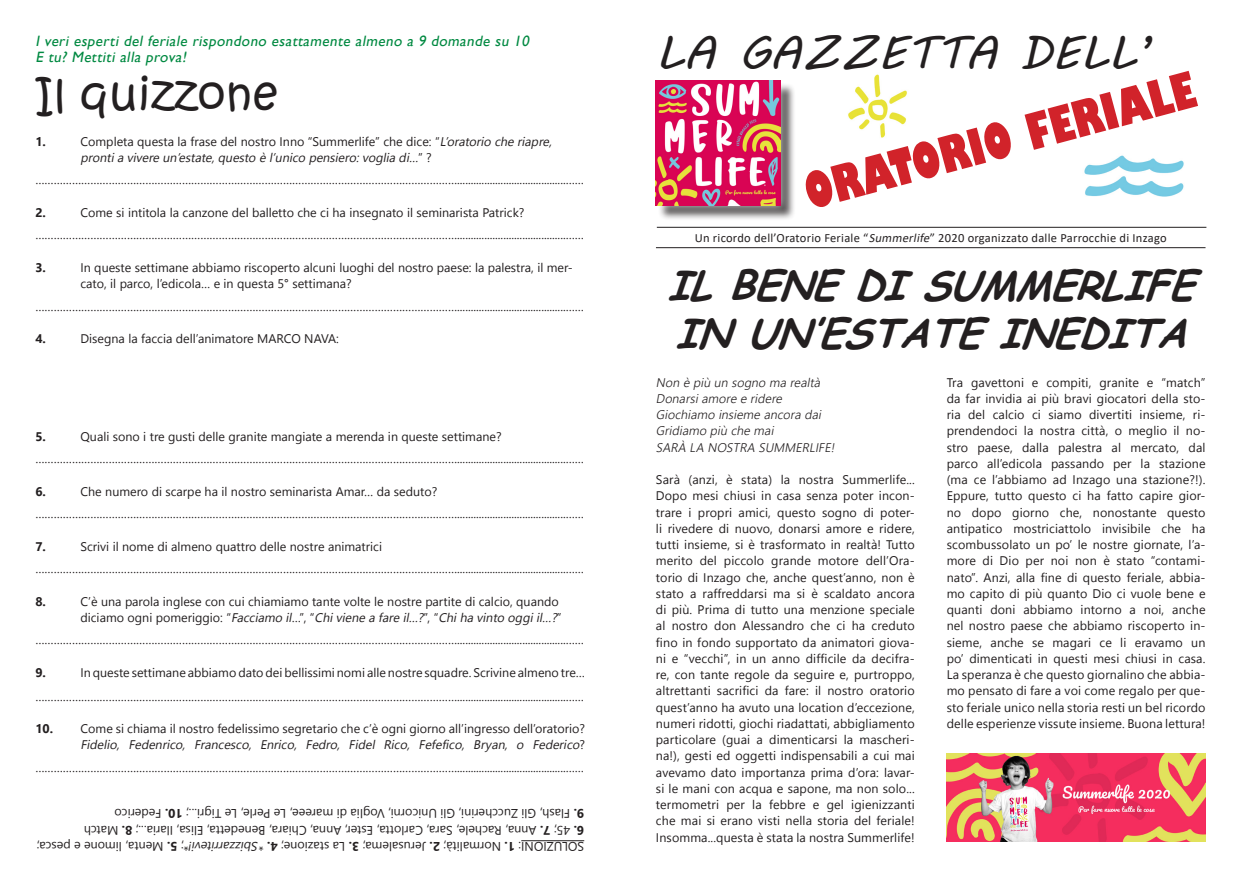
<style>
.page{position:relative;width:1241px;height:886px;background:#fff}
.page>*{position:absolute;margin:0;border:0;box-sizing:border-box;transform-origin:0 0}
.Titolo_Prima_Pagina{font:800 condensed 48.75px "Gill Sans";color:#d1232a}
.Titolo_Prima_Pagina-2{font:46.25px "MV Boli";color:#231f20}
.Titolo_SX{font:43.75px "Kristen ITC";letter-spacing:.02em;color:#231f20}
.Titolo_Prima_Pagina-3{font:italic 700 40px "Comic Sans MS";color:#231f20}
.Sommario_SX{font:italic 15px "Gill Sans";color:#008941}
.Testo{font:12.5px/16.2px "Nirmala UI";color:#231f20}
.Testo_Prima_Pagina{font:12.5px/16.2px "Nirmala UI";letter-spacing:.01em;color:#231f20;text-align:justify}
.Testo-2{font:italic 12.5px/16.2px "Nirmala UI";color:#231f20}
.Testo_Prima_Pagina-2{font:italic 300 12.5px "Nirmala UI";color:#231f20}
.t1{font:12.5px "Calibri";letter-spacing:.02em;color:#231f20}
.Testo-3{font:700 12.5px "Nirmala UI";color:#231f20}
.s1{font-style:normal}
.s2{font-style:italic}
.s3{font-weight:700}
</style>
<div class="page">
<hr style="left:656px;top:227px;width:550px;height:1px;background:#231f20">
<hr style="left:656px;top:247px;width:549px;height:1px;background:#231f20">
<div style="left:657px;top:83px;width:138px;height:138px;background:#231f20;opacity:.75"></div>
<div style="left:647px;top:73px;width:141px;height:140px;background:#fff;opacity:.75"></div>
<img style="left:656px;top:81px;width:124px;height:124px">
<img style="left:848px;top:74px;width:59px;height:64px">
<img style="left:1084px;top:155px;width:100px;height:42px">
<hr style="left:521px;top:840px;width:63px;height:1px;background:#231f20">
<img style="left:946px;top:753px;width:259px;height:88px">
<p class="Sommario_SX" style="left:35px;top:32px;width:498px">I veri esperti del feriale rispondono esattamente almeno a 9 domande su 10</p>
<p class="Sommario_SX" style="left:35px;top:48px;width:155px">E tu? Mettiti alla prova!</p>
<p class="Titolo_SX" style="left:35px;top:66px;width:243px">Il quizzone</p>
<p class="Testo-3" style="left:35px;top:131px;width:12px">1.</p>
<p class="Testo-2" style="left:80px;top:132px;width:476px"><span class="s1">Completa questa la frase del nostro Inno “Summerlife” che dice: “</span>L’oratorio che riapre, prontia vivere un’estate,questo è l’unico pensiero:voglia di…<span class="s1">” ?</span></p>
<p class="Testo" style="left:35px;top:171px;width:550px">…………………………………………………………………………………………………………………………........................................……</p>
<p class="Testo-3" style="left:35px;top:202px;width:12px">2.</p>
<p class="Testo" style="left:80px;top:203px;width:445px">Come si intitola la canzone del balletto che ci ha insegnato il seminarista Patrick?</p>
<p class="Testo" style="left:35px;top:226px;width:550px">…………………………………………………………………………………………………………………………........................................……</p>
<p class="Testo-3" style="left:35px;top:257px;width:12px">3.</p>
<p class="Testo" style="left:80px;top:258px;width:493px">In queste settimane abbiamo riscoperto alcuni luoghi del nostro paese: la palestra, il mer&shy;cato, il parco, l’edicola… e in questa 5° settimana?</p>
<p class="Testo" style="left:35px;top:297px;width:550px">…………………………………………………………………………………………………………………………........................................……</p>
<p class="Testo-3" style="left:35px;top:328px;width:12px">4.</p>
<p class="Testo" style="left:80px;top:330px;width:260px">Disegna la faccia dell’animatore MARCO NAVA:</p>
<p class="Testo-3" style="left:35px;top:426px;width:12px">5.</p>
<p class="Testo" style="left:80px;top:427px;width:422px">Quali sono i tre gusti delle granite mangiate a merenda in queste settimane?</p>
<p class="Testo" style="left:35px;top:450px;width:550px">…………………………………………………………………………………………………………………………........................................……</p>
<p class="Testo-3" style="left:35px;top:481px;width:12px">6.</p>
<p class="Testo" style="left:80px;top:482px;width:358px">Che numero di scarpe ha il nostro seminarista Amar… da seduto?</p>
<p class="Testo" style="left:35px;top:505px;width:550px">…………………………………………………………………………………………………………………………........................................……</p>
<p class="Testo-3" style="left:35px;top:536px;width:12px">7.</p>
<p class="Testo" style="left:80px;top:537px;width:303px">Scrivi il nome di almeno quattro delle nostre animatrici</p>
<p class="Testo" style="left:35px;top:560px;width:550px">…………………………………………………………………………………………………………………………........................................……</p>
<p class="Testo-3" style="left:35px;top:591px;width:12px">8.</p>
<p class="Testo" style="left:80px;top:592px;width:482px">C’è una parola inglese con cui chiamiamo tante volte le nostre partite di calcio, quando d i c i a m o o g n i p o m e r i g g i o : “ <span class="s2">Facciamo il</span>…”, “ <span class="s2">Chiviene a fare il…?</span>”, “ <span class="s2">Chiha vinto oggiil…?</span>”</p>
<p class="Testo" style="left:35px;top:631px;width:550px">…………………………………………………………………………………………………………………………........................................……</p>
<p class="Testo-3" style="left:35px;top:662px;width:12px">9.</p>
<p class="Testo" style="left:80px;top:663px;width:506px">In queste settimane abbiamo dato dei bellissimi nomi alle nostre squadre. Scrivine almeno tre…</p>
<p class="Testo" style="left:35px;top:687px;width:550px">…………………………………………………………………………………………………………………………........................................……</p>
<p class="Testo" style="left:35px;top:720px;width:551px"><span class="s3">10.</span> Come si chiama il nostro fedelissimo segretario che c’è ogni giorno all’ingresso dell’oratorio?</p>
<p class="Testo-2" style="left:80px;top:736px;width:506px">Fidelio, Fedenrico, Francesco, Enrico, Fedro, Fidel Rico, Fefefico, Bryan, o Federico<span class="s1">?</span></p>
<p class="Testo" style="left:35px;top:758px;width:550px">…………………………………………………………………………………………………………………………........................................……</p>
<p class="Testo" style="left:584px;top:823px;width:471px;rotate:-180deg"><span class="s3">9.</span> Flash, Gli Zuccherini, Gli Unicorni, Voglia di mareee, Le Perle, Le Tigri...; <span class="s3">10.</span> Federico</p>
<p class="Testo" style="left:584px;top:839px;width:501px;rotate:-180deg"><span class="s3">6.</span> 45; <span class="s3">7.</span> Anna, Rachele, Sara, Carlotta, Ester, Anna, Chiara, Benedetta, Elisa, Ilaria...; <span class="s3">8.</span> Match</p>
<p class="Testo" style="left:189px;top:855px;width:154px;rotate:-180deg">*; <span class="s3">5.</span> Menta, limone e pesca;</p>
<p class="Testo" style="left:584px;top:855px;width:400px;rotate:-180deg">S O L U Z I O N I : <span class="s3">1 .</span> N o r m a l i t à ; <span class="s3">2 .</span> J e r u s a l e m a ; <span class="s3">3 .</span> L a s t a z i o n e ; <span class="s3">4 .</span> * <span class="s2">Sbizzarritevi!</span></p>
<p class="Titolo_Prima_Pagina-2" style="left:656px;top:21px;width:498px">LA GAZZETTA DELL’</p>
<p class="Titolo_Prima_Pagina" style="left:797px;top:163px;width:404px;rotate:-15deg">ORATORIO FERIALE</p>
<p class="t1" style="left:694px;top:229px;width:473px">Un ricordo dell’Oratorio Feriale “<span class="s2">Summerlife</span>” 2020 organizzato dalle Parrocchie di Inzago</p>
<p class="Titolo_Prima_Pagina-3" style="left:667px;top:255px;width:527px">IL BENE DI SUMMERLIFE</p>
<p class="Titolo_Prima_Pagina-3" style="left:675px;top:303px;width:521px">IN UN’ESTATE INEDITA</p>
<p class="Testo_Prima_Pagina-2" style="left:656px;top:372px;width:169px">Non è più un sogno ma realtà</p>
<p class="Testo_Prima_Pagina-2" style="left:656px;top:388px;width:131px">Donarsiamore e ridere</p>
<p class="Testo_Prima_Pagina-2" style="left:656px;top:404px;width:170px">Giochiamo insieme ancora dai</p>
<p class="Testo_Prima_Pagina-2" style="left:656px;top:421px;width:122px">Gridiamo più che mai</p>
<p class="Testo_Prima_Pagina-2" style="left:656px;top:437px;width:183px">SARÀ LA NOSTRA SUMMERLIFE!</p>
<p class="Testo_Prima_Pagina" style="left:656px;top:471px;width:260px">Sarà (anzi, è stata) la nostra Summerlife...<br>Dopo mesi chiusi in casa senza poter incon&shy;trare i propri amici, questo sogno di poter&shy;li rivedere di nuovo, donarsi amore e ridere, tutti insieme, si è trasformato in realtà! Tutto merito del piccolo grande motore dell’Ora&shy;torio di Inzago che, anche quest’anno, non è stato a raffreddarsi ma si è scaldato ancora di più. Prima di tutto una menzione speciale al nostro don Alessandro che ci ha creduto fino in fondo supportato da animatori giova&shy;ni e “vecchi”, in un anno difficile da decifra&shy;re, con tante regole da seguire e, purtroppo, altrettanti sacrifici da fare: il nostro oratorio quest’anno ha avuto una location d’eccezione, numeri ridotti, giochi riadattati, abbigliamento particolare (guai a dimenticarsi la mascheri&shy;na!), gesti ed oggetti indispensabili a cui mai avevamo dato importanza prima d’ora: lavar&shy;si le mani con acqua e sapone, ma non solo... termometri per la febbre e gel igienizzanti che mai si erano visti nella storia del feriale!<br>Insomma...questa è stata la nostra Summerlife!</p>
<p class="Testo_Prima_Pagina" style="left:946px;top:373px;width:260px">Tra gavettoni e compiti, granite e “match” da far invidia ai più bravi giocatori della sto&shy;ria del calcio ci siamo divertiti insieme, ri&shy;prendendoci la nostra città, o meglio il no&shy;stro paese, dalla palestra al mercato, dal parco all’edicola passando per la stazione (ma ce l’abbiamo ad Inzago una stazione?!).</p>
<p class="Testo_Prima_Pagina" style="left:946px;top:487px;width:260px">Eppure, tutto questo ci ha fatto capire gior&shy;no dopo giorno che, nonostante questo antipatico mostriciattolo invisibile che ha scombussolato un po’ le nostre giornate, l’a&shy;more di Dio per noi non è stato “contami&shy;nato”. Anzi, alla fine di questo feriale, abbia&shy;mo capito di più quanto Dio ci vuole bene e quanti doni abbiamo intorno a noi, anche nel nostro paese che abbiamo riscoperto in&shy;sieme, anche se magari ce li eravamo un po’ dimenticati in questi mesi chiusi in casa.</p>
<p class="Testo_Prima_Pagina" style="left:946px;top:666px;width:260px">La speranza è che questo giornalino che abbia&shy;mo pensato di fare a voi come regalo per que&shy;sto feriale unico nella storia resti un bel ricordo delle esperienze vissute insieme. Buona lettura!</p>
</div>
